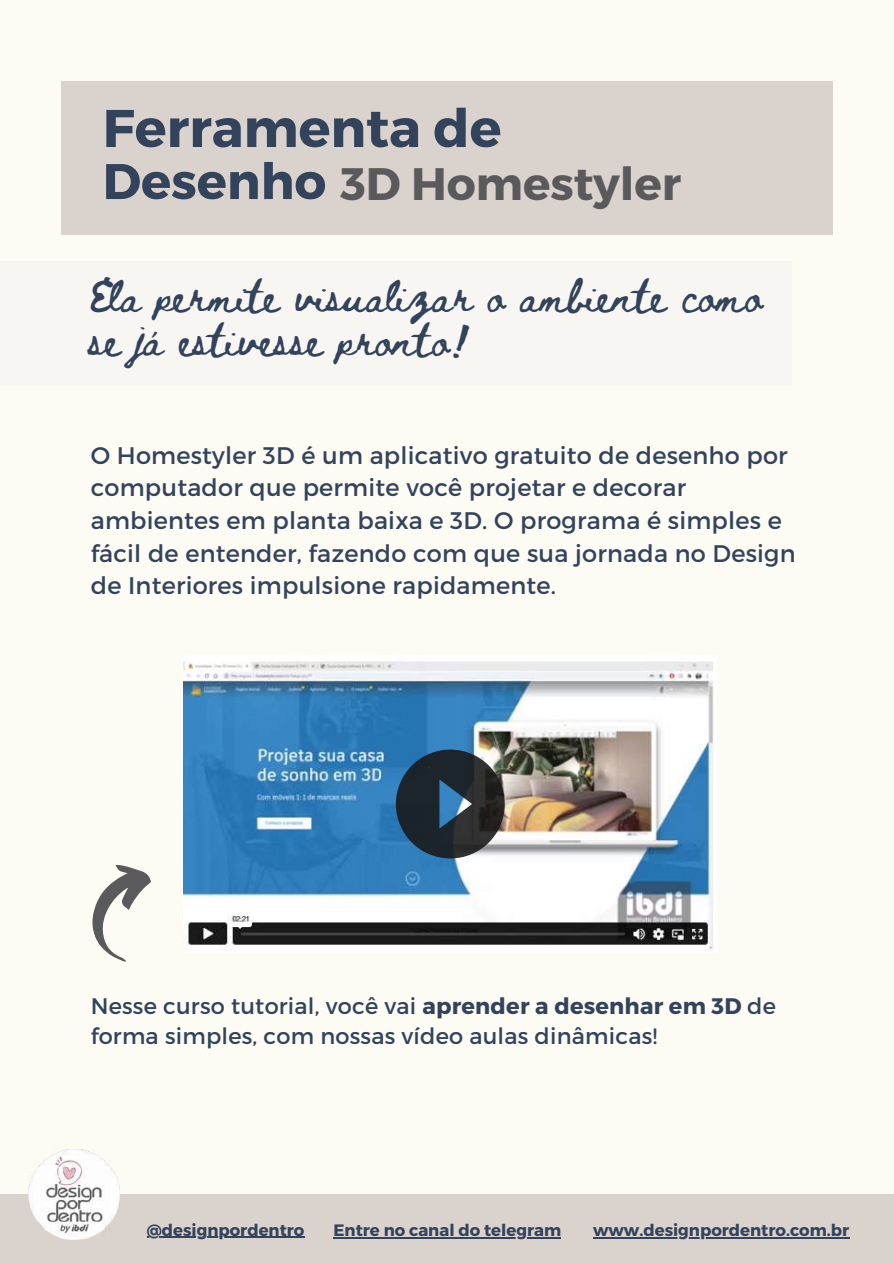
<style>
.page{position:relative;width:894px;height:1264px;background:#fff}
.page>*{position:absolute;margin:0;border:0;box-sizing:border-box;transform-origin:0 0}
.t1{font:700 52.95px "Montserrat";color:#32435b}
.t2{font:700 45.45px "Montserrat";color:#5a5a5d}
.t3{font:31.95px/43.5px "Beth Ellen";letter-spacing:.01em;color:#32435b}
.t4{font:24px/32.7px "Montserrat";letter-spacing:.01em;color:#32435b}
.t5{font:22.5px/30.3px "Montserrat";letter-spacing:.01em;color:#32435b}
.t6{font:700 16.5px "Montserrat";color:#32435b}
.s1{font-size:49.95px;color:#32435b}
.s2{font-weight:700}
</style>
<div class="page">
<div style="left:0;top:0;width:893px;height:1263px;background:#fcfbf4"></div>
<div style="left:61px;top:81px;width:771px;height:154px;background:#dad2cd"></div>
<svg style="left:92px;top:865px;width:59px;height:97px"></svg>
<div style="left:0;top:261px;width:791px;height:124px;background:#f7f6f2"></div>
<img style="left:183px;top:655px;width:533px;height:297px">
<svg style="left:396px;top:749px;width:108px;height:109px;background:#354654"></svg>
<div style="left:0;top:1194px;width:893px;height:69px;background:#dad2cd"></div>
<hr style="left:147px;top:1236px;width:157px;height:1px;background:#32435b">
<hr style="left:593px;top:1236px;width:256px;height:2px;background:#32435b">
<hr style="left:333px;top:1236px;width:228px;height:1px;background:#32435b">
<img style="left:29px;top:1149px;width:90px;height:90px">
<h1 class="t1" style="left:103px;top:94px;width:400px">Ferramenta de</h1>
<h2 class="t2" style="left:103px;top:154px;width:580px"><span class="s1">Desenho</span> 3D Homestyler</h2>
<h3 class="t3" style="left:89px;top:278px;width:674px">Ela permite visualizar o ambiente como se já estivesse pronto!</h3>
<p class="t4" style="left:91px;top:437px;width:706px">O Homestyler 3D é um aplicativo gratuito de desenho por computador que permite você projetar e decorar ambientes em planta baixa e 3D. O programa é simples e fácil de entender, fazendo com que sua jornada no Design de Interiores impulsione rapidamente.</p>
<p class="t5" style="left:91px;top:989px;width:686px">Nesse curso tutorial, você vai <span class="s2">aprender a desenhar em 3D</span> de forma simples, com nossas vídeo aulas dinâmicas!</p>
<p class="t6" style="left:147px;top:1218px;width:159px">@designpordentro</p>
<p class="t6" style="left:333px;top:1219px;width:229px">Entre no canal do telegram</p>
<p class="t6" style="left:593px;top:1219px;width:258px">www.designpordentro.com.br</p>
</div>
